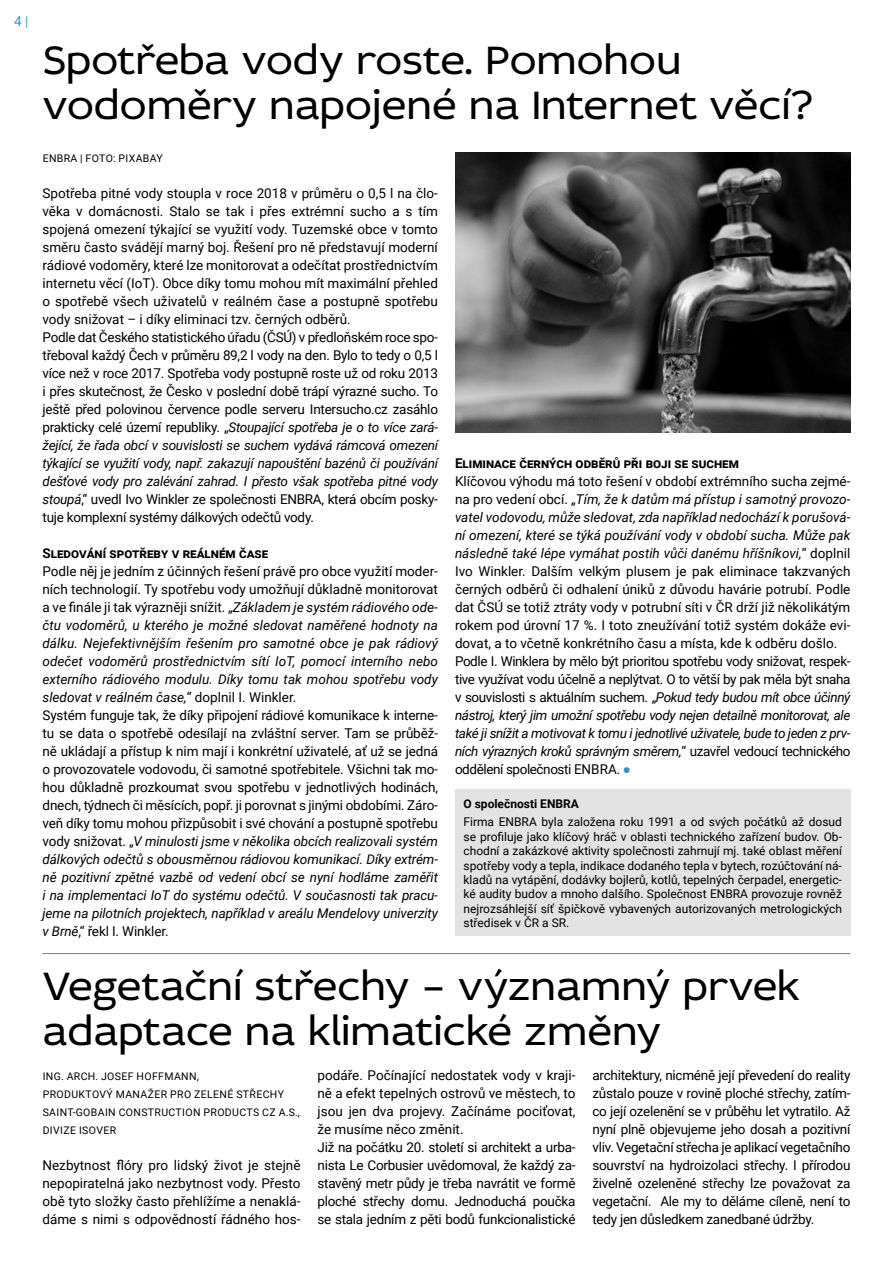
<style>
.page{position:relative;width:893px;height:1263px;background:#fff}
.page>*{position:absolute;margin:0;border:0;box-sizing:border-box;transform-origin:0 0}
.t1{font:42px/45px "Idealist Sans";color:#000}
.t2{font:13.5px/18px "Roboto";letter-spacing:-.01em;color:#000}
.t3{font:700 13.5px "Roboto";color:#000}
.t4{font:700 13.5px "Roboto";letter-spacing:.025em;color:#000}
.t5{font:13.5px "Microsoft Sans Serif";color:#368ddd}
.t6{font:12px/14.4px "Roboto";color:#000;text-align:justify}
.t7{font:700 12px "Roboto";color:#000}
.t8{font:10.5px/18px "Roboto";letter-spacing:.035em;color:#000}
.s1{font-size:12px}
.s2{font-style:italic}
.s3{font-family:"Fedra Sans Std";font-weight:700;font-size:10.5px;color:#3490ce}
</style>
<div class="page">
<hr style="left:43px;top:953px;width:807px;height:1px;background:#368ddd">
<img style="left:455px;top:152px;width:395px;height:280px">
<div style="left:455px;top:790px;width:395px;height:146px;background:#e3e3e3"></div>
<p class="t5" style="left:14px;top:13px;width:15px">4 <span class="s1">|</span></p>
<h1 class="t1" style="left:43px;top:36px;width:772px">Spotřeba vody roste. Pomohou vodoměry napojené na Internet věcí?</h1>
<p class="t8" style="left:43px;top:149px;width:122px">ENBRA | FOTO: PIXABAY</p>
<p class="t2" style="left:43px;top:184px;width:397px">Spotřeba pitné vody stoupla v roce 2018 v průměru o 0,5 l na člo&shy;věka v domácnosti. Stalo se tak i přes extrémní sucho a s tím spojená omezení týkající se využití vody. Tuzemské obce v tomto směru často svádějí marný boj. Řešení pro ně představují moderní rádiové vodoměry, které lze monitorovat a odečítat prostřednictvím internetu věcí (IoT). Obce díky tomu mohou mít maximální přehled o spotřebě všech uživatelů v reálném čase a postupně spotřebu vody snižovat – i díky eliminaci tzv. černých odběrů.<br>Podle dat Českého statistického úřadu (ČSÚ) v předloňském roce spo&shy;třeboval každý Čech v průměru 89,2 l vody na den. Bylo to tedy o 0,5 l více než v roce 2017. Spotřeba vody postupně roste už od roku 2013 i přes skutečnost, že Česko v poslední době trápí výrazné sucho. To ještě před polovinou července podle serveru Intersucho.cz zasáhlo prakticky celé území republiky. „<span class="s2">Stoupající spotřeba je o to více zará&shy;žející, že řada obcí v souvislosti se suchem vydává rámcová omezení týkající se využití vody, např. zakazují napouštění bazénů či používání dešťové vody pro zalévání zahrad. I přesto však spotřeba pitné vody stoupá</span>,“ uvedl Ivo Winkler ze společnosti ENBRA, která obcím posky&shy;tuje komplexní systémy dálkových odečtů vody.</p>
<p class="t4" style="left:43px;top:544px;width:227px">Sledování spotřeby v reálném čase</p>
<p class="t2" style="left:43px;top:562px;width:397px">Podle něj je jedním z účinných řešení právě pro obce využití moder&shy;ních technologií. Ty spotřebu vody umožňují důkladně monitorovat a ve finále ji tak výrazněji snížit. „<span class="s2">Základem je systém rádiového ode&shy;čtu vodoměrů, u kterého je možné sledovat naměřené hodnoty na dálku. Nejefektivnějším řešením pro samotné obce je pak rádiový odečet vodoměrů prostřednictvím sítí IoT, pomocí interního nebo externího rádiového modulu. Díky tomu tak mohou spotřebu vody sledovat v reálném čase,</span>“ doplnil I. Winkler.<br>Systém funguje tak, že díky připojení rádiové komunikace k interne&shy;tu se data o spotřebě odesílají na zvláštní server. Tam se průběž&shy;ně ukládají a přístup k nim mají i konkrétní uživatelé, ať už se jedná o provozovatele vodovodu, či samotné spotřebitele. Všichni tak mo&shy;hou důkladně prozkoumat svou spotřebu v jednotlivých hodinách, dnech, týdnech či měsících, popř. ji porovnat s jinými obdobími. Záro&shy;veň díky tomu mohou přizpůsobit i své chování a postupně spotřebu vody snižovat. „<span class="s2">V minulosti jsme v několika obcích realizovali systém dálkových odečtů s obousměrnou rádiovou komunikací. Díky extrém&shy;ně pozitivní zpětné vazbě od vedení obcí se nyní hodláme zaměřit i na implementaci IoT do systému odečtů. V současnosti tak pracu&shy;jeme na pilotních projektech, například v areálu Mendelovy univerzity v Brně</span>,“ řekl I. Winkler.</p>
<p class="t3" style="left:455px;top:454px;width:285px">Eliminace černých odběrů při boji se suchem</p>
<p class="t2" style="left:455px;top:472px;width:397px">Klíčovou výhodu má toto řešení v období extrémního sucha zejmé&shy;na pro vedení obcí. „<span class="s2">Tím, že k datům má přístup i samotný provozo&shy;vatel vodovodu, může sledovat, zda například nedochází k porušová&shy;ní omezení, které se týká používání vody v období sucha. Může pak následně také lépe vymáhat postih vůči danému hříšníkovi,</span>“ doplnil Ivo Winkler. Dalším velkým plusem je pak eliminace takzvaných černých odběrů či odhalení úniků z důvodu havárie potrubí. Podle dat ČSÚ se totiž ztráty vody v potrubní síti v ČR drží již několikátým rokem pod úrovní 17 %. I toto zneužívání totiž systém dokáže evi&shy;dovat, a to včetně konkrétního času a místa, kde k odběru došlo.<br>Podle I. Winklera by mělo být prioritou spotřebu vody snižovat, respek&shy;tive využívat vodu účelně a neplýtvat. O to větší by pak měla být snaha v souvislosti s aktuálním suchem. „<span class="s2">Pokud tedy budou mít obce účinný nástroj, který jim umožní spotřebu vody nejen detailně monitorovat, ale také ji snížit a motivovat k tomu i jednotlivé uživatele, bude to jeden z prv&shy;ních výrazných kroků správným směrem,</span>“ uzavřel vedoucí technického oddělení společnosti ENBRA. <span class="s3">●</span></p>
<p class="t7" style="left:463px;top:795px;width:117px">O společnosti ENBRA</p>
<p class="t6" style="left:463px;top:814px;width:380px">Firma ENBRA byla založena roku 1991 a od svých počátků až dosud se profiluje jako klíčový hráč v oblasti technického zařízení budov. Ob&shy;chodní a zakázkové aktivity společnosti zahrnují mj. také oblast měření spotřeby vody a tepla, indikace dodaného tepla v bytech, rozúčtování ná&shy;kladů na vytápění, dodávky bojlerů, kotlů, tepelných čerpadel, energetic&shy;ké audity budov a mnoho dalšího. Společnost ENBRA provozuje rovněž nejrozsáhlejší síť špičkově vybavených autorizovaných metrologických středisek v ČR a SR.</p>
<h1 class="t1" style="left:43px;top:962px;width:759px">Vegetační střechy – významný prvek adaptace na klimatické změny</h1>
<p class="t8" style="left:43px;top:1067px;width:259px">ING. ARCH. JOSEF HOFFMANN,<br>PRODUKTOVÝ MANAŽER PRO ZELENÉ STŘECHY<br>SAINT-GOBAIN CONSTRUCTION PRODUCTS CZ A.S.,<br>DIVIZE ISOVER</p>
<p class="t2" style="left:43px;top:1156px;width:259px;text-align:justify">Nezbytnost flóry pro lidský život je stejně nepopiratelná jako nezbytnost vody. Přesto obě tyto složky často přehlížíme a nenaklá&shy;dáme s nimi s odpovědností řádného hos-</p>
<p class="t2" style="left:317px;top:1066px;width:260px">podáře. Počínající nedostatek vody v kraji&shy;ně a efekt tepelných ostrovů ve městech, to jsou jen dva projevy. Začínáme pociťovat, že musíme něco změnit.<br>Již na počátku 20. století si architekt a urba&shy;nista Le Corbusier uvědomoval, že každý za&shy;stavěný metr půdy je třeba navrátit ve formě ploché střechy domu. Jednoduchá poučka se stala jedním z pěti bodů funkcionalistické</p>
<p class="t2" style="left:592px;top:1066px;width:260px;text-align:justify">architektury, nicméně její převedení do reality zůstalo pouze v rovině ploché střechy, zatím&shy;co její ozelenění se v průběhu let vytratilo. Až nyní plně objevujeme jeho dosah a pozitivní vliv. Vegetační střecha je aplikací vegetačního souvrství na hydroizolaci střechy. I přírodou živelně ozeleněné střechy lze považovat za vegetační. Ale my to děláme cíleně, není to tedy jen důsledkem zanedbané údržby.</p>
</div>
